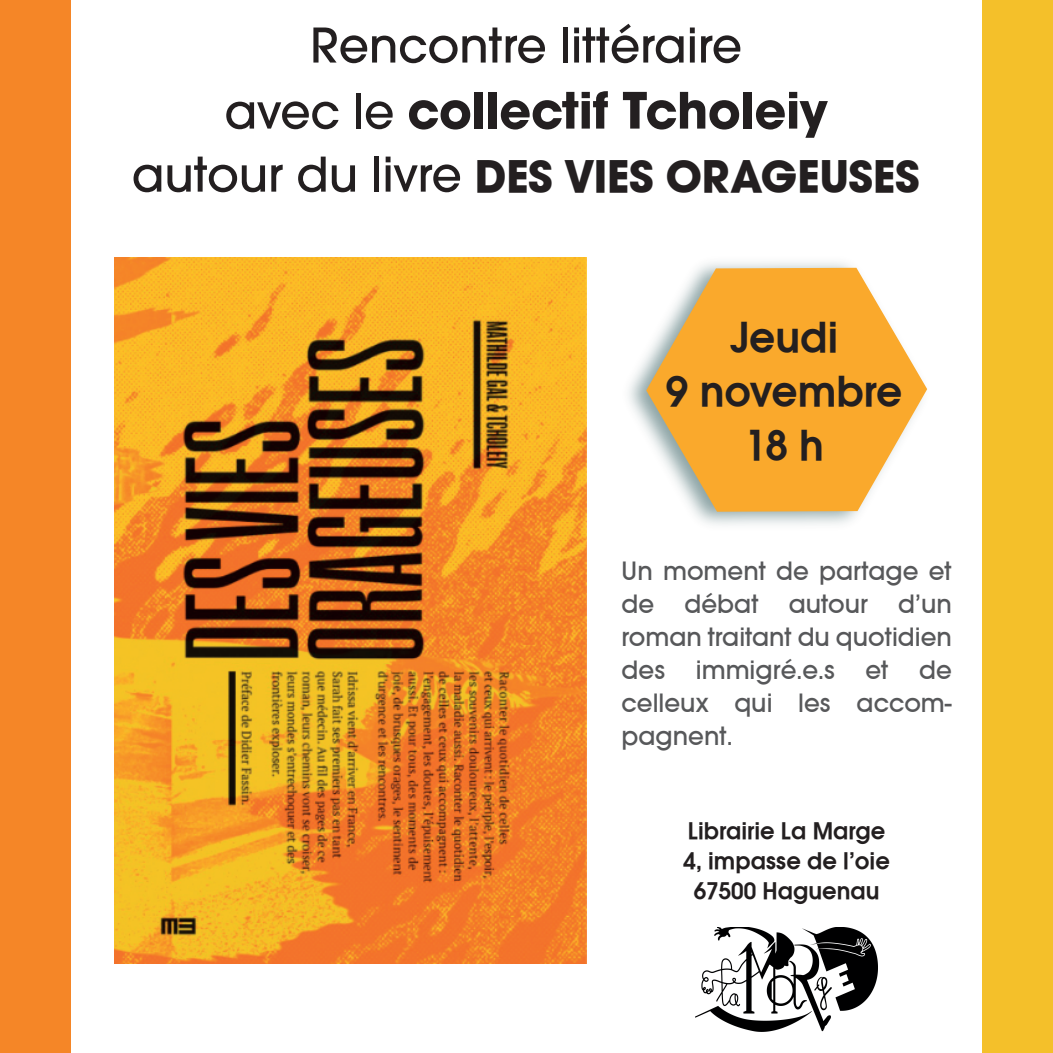
<style>
.page{position:relative;width:1053px;height:1053px;background:#fff}
.page>*{position:absolute;margin:0;border:0;box-sizing:border-box;transform-origin:0 0}
.t1{font:55px "Avant Garde Md ITCTT Bold";color:#231f20}
.t2{font:52.5px "Avant Garde Md ITCTT";color:#231f20}
.t3{font:47.5px "Avant Garde Md ITCTT Bold";color:#231f20}
.t4{font:45px/54px "Avant Garde ITCTT Demi";color:#231f20;text-align:center}
.t5{font:27.5px/33px "Avant Garde Md ITCTT";color:#57585a;text-align:justify}
.t6{font:25px/30px "Avant Garde ITCTT Demi";color:#231f20;text-align:center}
.s1{font-family:"Avant Garde Md ITCTT";font-size:52.5px}
</style>
<div class="page">
<div style="left:0;top:0;width:71px;height:1052px;background:#f58627"></div>
<div style="left:981px;top:0;width:71px;height:1052px;background:#f4c02a"></div>
<img style="left:629px;top:262px;width:299px;height:263px">
<svg style="left:646px;top:268px;width:281px;height:243px;fill:#faa92c"></svg>
<img style="left:695px;top:927px;width:182px;height:104px">
<img style="left:114px;top:257px;width:472px;height:706px">
<h2 class="t2" style="left:310px;top:15px;width:433px">Rencontre littéraire</h2>
<h1 class="t1" style="left:224px;top:77px;width:604px"><span class="s1">avec le</span> collectif Tcholeiy</h1>
<h3 class="t3" style="left:132px;top:147px;width:789px"><span class="s1">autour du livre</span> DES VIES ORAGEUSES</h3>
<h3 class="t4" style="left:666px;top:309px;width:238px">Jeudi<br>9 novembre<br>18 h</h3>
<p class="t5" style="left:621px;top:554px;width:332px">Un moment de partage et de débat autour d’un roman traitant du quotidien des immigré.e.s et de celleux qui les accom&shy;pagnent.</p>
<p class="t6" style="left:683px;top:815px;width:208px">Librairie La Marge<br>4, impasse de l’oie<br>67500 Haguenau</p>
</div>
